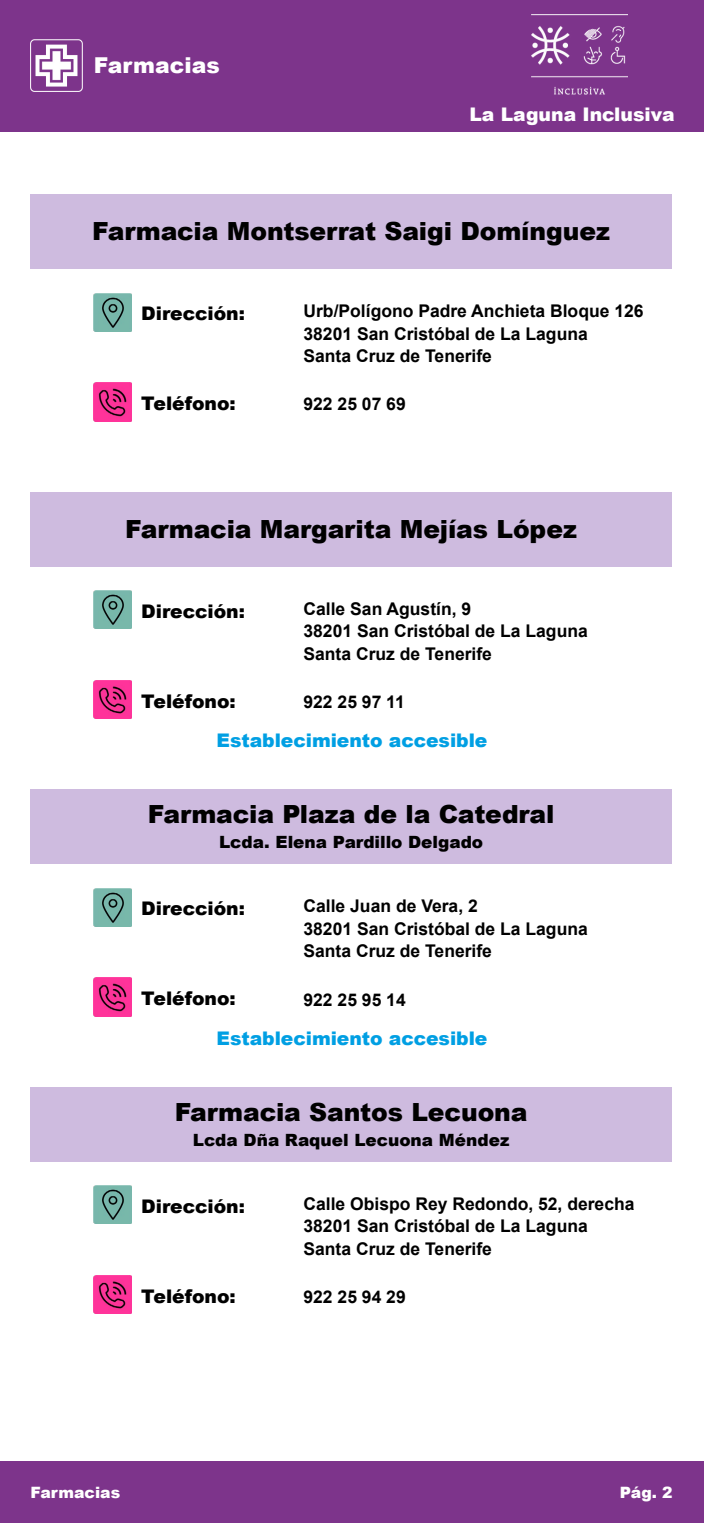
<style>
.page{position:relative;width:704px;height:1523px;background:#fff}
.page>*{position:absolute;margin:0;border:0;box-sizing:border-box;transform-origin:0 0}
.Titulo_texto_base{font:900 25px "Arial";letter-spacing:-.005em;color:#000}
.t1{font:900 21.88px "Arial";color:#fff}
.Tabla_inicial_1{font:900 18.75px "Arial";letter-spacing:-.005em;color:#000}
.Tabla_inicial_4{font:900 18.75px "Arial";letter-spacing:-.005em;color:#009fe3}
.t2{font:900 18.75px "Arial";color:#fff}
.Tabla_inicial_2{font:700 17.5px "Arial";color:#000}
.Titulo_texto_base_2{font:900 16.88px "Arial";color:#000}
.t3{font:900 15.62px "Arial";color:#fff}
</style>
<div class="page">
<div style="left:0;top:0;width:703px;height:131px;background:#7d348b"></div>
<div style="left:0;top:1460px;width:703px;height:62px;background:#7d348b"></div>
<img style="left:531px;top:14px;width:96px;height:81px">
<img style="left:30px;top:39px;width:53px;height:53px">
<img style="left:94px;top:293px;width:38px;height:38px">
<img style="left:94px;top:383px;width:38px;height:38px">
<div style="left:30px;top:194px;width:641px;height:74px;background:#cebbdf"></div>
<img style="left:94px;top:590px;width:38px;height:38px">
<img style="left:94px;top:680px;width:38px;height:38px">
<img style="left:94px;top:888px;width:38px;height:38px">
<img style="left:94px;top:978px;width:38px;height:38px">
<img style="left:94px;top:1185px;width:38px;height:38px">
<img style="left:94px;top:1275px;width:38px;height:38px">
<div style="left:30px;top:492px;width:641px;height:74px;background:#cebbdf"></div>
<div style="left:30px;top:789px;width:641px;height:75px;background:#cebbdf"></div>
<div style="left:30px;top:1087px;width:641px;height:74px;background:#cebbdf"></div>
<p class="t1" style="left:94px;top:50px;width:127px">Farmacias</p>
<p class="t2" style="left:469px;top:101px;width:207px">La Laguna Inclusiva</p>
<p class="Titulo_texto_base" style="left:92px;top:213px;width:519px">Farmacia Montserrat Saigi Domínguez</p>
<p class="Tabla_inicial_1" style="left:141px;top:300px;width:105px">Dirección:</p>
<p class="Tabla_inicial_2" style="left:303px;top:298px;width:341px">Urb/Polígono Padre Anchieta Bloque 126</p>
<p class="Tabla_inicial_2" style="left:303px;top:321px;width:285px">38201 San Cristóbal de La Laguna</p>
<p class="Tabla_inicial_2" style="left:303px;top:343px;width:190px">Santa Cruz de Tenerife</p>
<p class="Tabla_inicial_1" style="left:141px;top:389px;width:96px">Teléfono:</p>
<p class="Tabla_inicial_2" style="left:303px;top:392px;width:104px">922 25 07 69</p>
<p class="Titulo_texto_base" style="left:125px;top:511px;width:453px">Farmacia Margarita Mejías López</p>
<p class="Tabla_inicial_1" style="left:141px;top:597px;width:105px">Dirección:</p>
<p class="Tabla_inicial_2" style="left:303px;top:596px;width:169px">Calle San Agustín, 9</p>
<p class="Tabla_inicial_2" style="left:303px;top:619px;width:285px">38201 San Cristóbal de La Laguna</p>
<p class="Tabla_inicial_2" style="left:303px;top:641px;width:190px">Santa Cruz de Tenerife</p>
<p class="Tabla_inicial_1" style="left:141px;top:687px;width:96px">Teléfono:</p>
<p class="Tabla_inicial_2" style="left:303px;top:689px;width:103px">922 25 97 11</p>
<p class="Tabla_inicial_4" style="left:216px;top:727px;width:272px">Establecimiento accesible</p>
<p class="Titulo_texto_base" style="left:148px;top:796px;width:408px">Farmacia Plaza de la Catedral</p>
<p class="Titulo_texto_base_2" style="left:219px;top:830px;width:265px">Lcda. Elena Pardillo Delgado</p>
<p class="Tabla_inicial_1" style="left:141px;top:895px;width:105px">Dirección:</p>
<p class="Tabla_inicial_2" style="left:303px;top:894px;width:176px">Calle Juan de Vera, 2</p>
<p class="Tabla_inicial_2" style="left:303px;top:916px;width:285px">38201 San Cristóbal de La Laguna</p>
<p class="Tabla_inicial_2" style="left:303px;top:939px;width:190px">Santa Cruz de Tenerife</p>
<p class="Tabla_inicial_1" style="left:141px;top:984px;width:96px">Teléfono:</p>
<p class="Tabla_inicial_2" style="left:303px;top:987px;width:104px">922 25 95 14</p>
<p class="Tabla_inicial_4" style="left:216px;top:1024px;width:272px">Establecimiento accesible</p>
<p class="Titulo_texto_base" style="left:174px;top:1093px;width:354px">Farmacia Santos Lecuona</p>
<p class="Titulo_texto_base_2" style="left:193px;top:1127px;width:318px">Lcda Dña Raquel Lecuona Méndez</p>
<p class="Tabla_inicial_1" style="left:141px;top:1192px;width:105px">Dirección:</p>
<p class="Tabla_inicial_2" style="left:303px;top:1191px;width:332px">Calle Obispo Rey Redondo, 52, derecha</p>
<p class="Tabla_inicial_2" style="left:303px;top:1214px;width:285px">38201 San Cristóbal de La Laguna</p>
<p class="Tabla_inicial_2" style="left:303px;top:1236px;width:190px">Santa Cruz de Tenerife</p>
<p class="Tabla_inicial_1" style="left:141px;top:1282px;width:96px">Teléfono:</p>
<p class="Tabla_inicial_2" style="left:303px;top:1284px;width:104px">922 25 94 29</p>
<p class="t3" style="left:30px;top:1480px;width:91px">Farmacias</p>
<p class="t3" style="left:619px;top:1480px;width:54px">Pág. 2</p>
</div>
